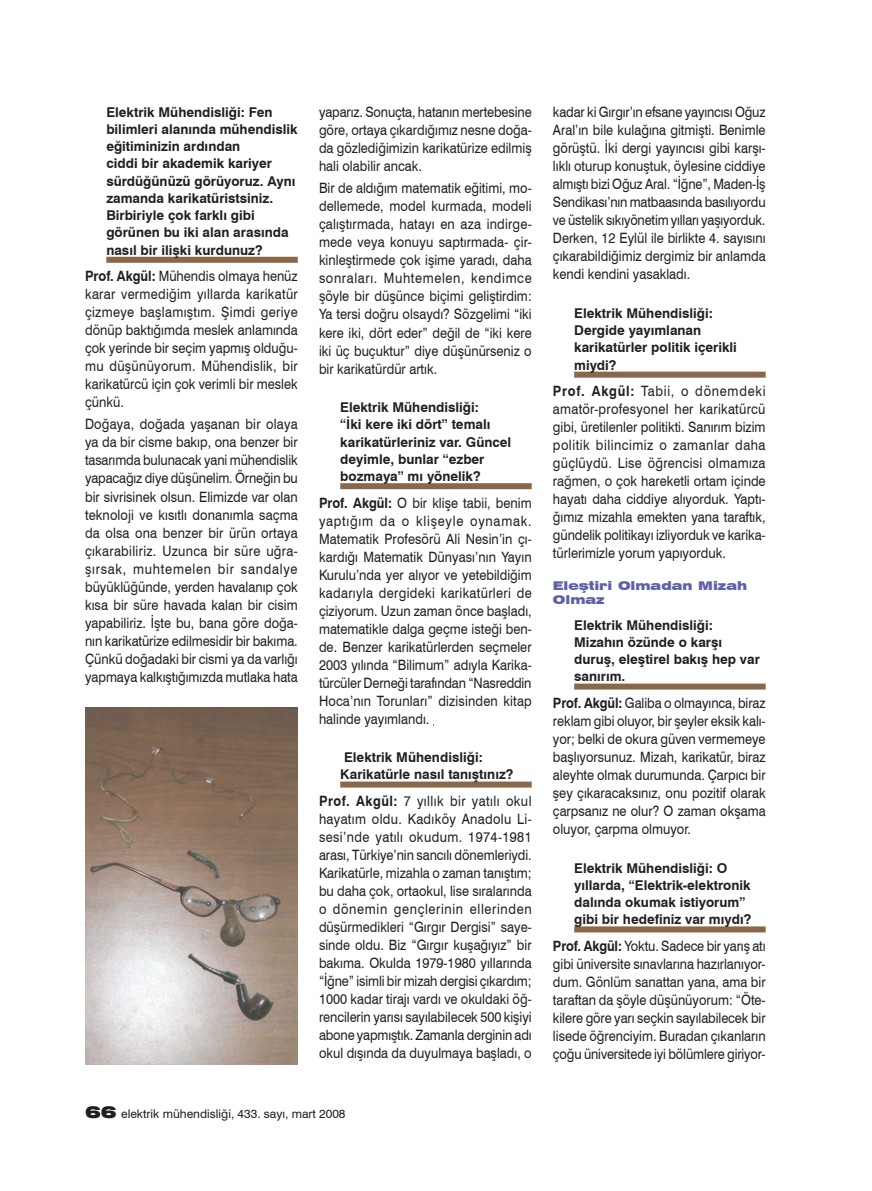
<style>
.page{position:relative;width:872px;height:1191px;background:#fff}
.page>*{position:absolute;margin:0;border:0;box-sizing:border-box;transform-origin:0 0}
.Paragraph_Style_Body{font:14.25px/18px "Swiss 721 BT";color:#231f20;text-align:justify;scale:.9 1}
.Paragraph_Style_Subhead1{font:700 13.5px/17.2px "Swiss 721 BT";color:#231f20}
.t1{font:12px "Swiss 721 BT";color:#231f20}
.Paragraph_Style_Subhead2{font:900 expanded 12px/14.4px "Swiss 721 BT";color:#5e60ab}
.s1{font-weight:700}
.s2{font-weight:900;font-stretch:expanded;font-size:16.5px}
</style>
<div class="page">
<div style="left:106px;top:257px;width:192px;height:6px;background:#896748"></div>
<div style="left:340px;top:483px;width:192px;height:6px;background:#896748"></div>
<div style="left:340px;top:781px;width:192px;height:6px;background:#896748"></div>
<div style="left:574px;top:372px;width:191px;height:6px;background:#896748"></div>
<div style="left:574px;top:683px;width:191px;height:6px;background:#896748"></div>
<div style="left:574px;top:926px;width:191px;height:6px;background:#896748"></div>
<img style="left:85px;top:708px;width:213px;height:356px">
<p class="Paragraph_Style_Subhead1" style="left:106px;top:103px;width:193px">Elektrik Mühendisliği: Fen bilimleri alanında mühendislik eğitiminizin ardından<br>ciddi bir akademik kariyer sürdüğünüzü görüyoruz. Aynı zamanda karikatüristsiniz.<br>Birbiriyle çok farklı gibi görünen bu iki alan arasında nasıl bir ilişki kurdunuz?</p>
<p class="Paragraph_Style_Body" style="left:85px;top:267px;width:238px"><span class="s1">Prof. Akgül:</span> Mühendis olmaya henüz karar vermediğim yıllarda karikatür çizmeye başlamıştım. Şimdi geriye dönüp baktığımda meslek anlamında çok yerinde bir seçim yapmış olduğu&shy;mu düşünüyorum. Mühendislik, bir karikatürcü için çok verimli bir meslek çünkü.</p>
<p class="Paragraph_Style_Body" style="left:85px;top:415px;width:238px">Doğaya, doğada yaşanan bir olaya ya da bir cisme bakıp, ona benzer bir tasarımda bulunacak yani mühendislik yapacağız diye düşünelim. Örneğin bu bir sivrisinek olsun. Elimizde var olan teknoloji ve kısıtlı donanımla saçma da olsa ona benzer bir ürün ortaya çıkarabiliriz. Uzunca bir süre uğra&shy;şırsak, muhtemelen bir sandalye büyüklüğünde, yerden havalanıp çok kısa bir süre havada kalan bir cisim yapabiliriz. İşte bu, bana göre doğa&shy;nın karikatürize edilmesidir bir bakıma.<br>Çünkü doğadaki bir cismi ya da varlığı yapmaya kalkıştığımızda mutlaka hata</p>
<p class="Paragraph_Style_Body" style="left:319px;top:103px;width:238px">yaparız. Sonuçta, hatanın mertebesine göre, ortaya çıkardığımız nesne doğa&shy;da gözlediğimizin karikatürize edilmiş hali olabilir ancak.</p>
<p class="Paragraph_Style_Body" style="left:319px;top:179px;width:238px">Bir de aldığım matematik eğitimi, mo&shy;dellemede, model kurmada, modeli çalıştırmada, hatayı en aza indirge&shy;mede veya konuyu saptırmada- çir&shy;kinleştirmede çok işime yaradı, daha sonraları. Muhtemelen, kendimce şöyle bir düşünce biçimi geliştirdim:<br>Ya tersi doğru olsaydı? Sözgelimi “iki kere iki, dört eder” değil de “iki kere iki üç buçuktur” diye düşünürseniz o bir karikatürdür artık.</p>
<p class="Paragraph_Style_Subhead1" style="left:340px;top:398px;width:172px">Elektrik Mühendisliği:<br>“İki kere iki dört” temalı karikatürleriniz var. Güncel deyimle, bunlar “ezber bozmaya” mı yönelik?</p>
<p class="Paragraph_Style_Body" style="left:319px;top:493px;width:238px"><span class="s1">Prof. Akgül:</span> O bir klişe tabii, benim yaptığım da o klişeyle oynamak.<br>Matematik Profesörü Ali Nesin’in çı&shy;kardığı Matematik Dünyası’nın Yayın Kurulu’nda yer alıyor ve yetebildiğim kadarıyla dergideki karikatürleri de çiziyorum. Uzun zaman önce başladı, matematikle dalga geçme isteği ben&shy;de. Benzer karikatürlerden seçmeler 2003 yılında “Bilimum” adıyla Karika&shy;türcüler Derneği tarafından “Nasreddin Hoca’nın Torunları” dizisinden kitap halinde yayımlandı.</p>
<p class="Paragraph_Style_Subhead1" style="left:340px;top:748px;width:175px">Elektrik Mühendisliği:<br>Karikatürle nasıl tanıştınız?</p>
<p class="Paragraph_Style_Body" style="left:319px;top:791px;width:238px"><span class="s1">Prof. Akgül:</span> 7 yıllık bir yatılı okul hayatım oldu. Kadıköy Anadolu Li&shy;sesi’nde yatılı okudum. 1974-1981 arası, Türkiye’nin sancılı dönemleriydi.<br>Karikatürle, mizahla o zaman tanıştım; bu daha çok, ortaokul, lise sıralarında o dönemin gençlerinin ellerinden düşürmedikleri “Gırgır Dergisi” saye&shy;sinde oldu. Biz “Gırgır kuşağıyız” bir bakıma. Okulda 1979-1980 yıllarında “İğne” isimli bir mizah dergisi çıkardım; 1000 kadar tirajı vardı ve okuldaki öğ&shy;rencilerin yarısı sayılabilecek 500 kişiyi abone yapmıştık. Zamanla derginin adı okul dışında da duyulmaya başladı, o</p>
<p class="t1" style="left:85px;top:1106px;width:262px"><span class="s2">66</span> elektrik mühendisliği, 433. sayı, mart 2008</p>
<p class="Paragraph_Style_Body" style="left:553px;top:103px;width:238px">kadar ki Gırgır’ın efsane yayıncısı Oğuz Aral’ın bile kulağına gitmişti. Benimle görüştü. İki dergi yayıncısı gibi karşı&shy;lıklı oturup konuştuk, öylesine ciddiye almıştı bizi Oğuz Aral. “İğne”, Maden-İş Sendikası’nın matbaasında basılıyordu ve üstelik sıkıyönetim yılları yaşıyorduk.<br>Derken, 12 Eylül ile birlikte 4. sayısını çıkarabildiğimiz dergimiz bir anlamda kendi kendini yasakladı.</p>
<p class="Paragraph_Style_Subhead1" style="left:574px;top:304px;width:164px">Elektrik Mühendisliği:<br>Dergide yayımlanan karikatürler politik içerikli miydi?</p>
<p class="Paragraph_Style_Body" style="left:553px;top:382px;width:238px"><span class="s1">Prof. Akgül:</span> Tabii, o dönemdeki amatör-profesyonel her karikatürcü gibi, üretilenler politikti. Sanırım bizim politik bilincimiz o zamanlar daha güçlüydü. Lise öğrencisi olmamıza rağmen, o çok hareketli ortam içinde hayatı daha ciddiye alıyorduk. Yaptı&shy;ğımız mizahla emekten yana taraftık, gündelik politikayı izliyorduk ve karika&shy;türlerimizle yorum yapıyorduk.</p>
<p class="Paragraph_Style_Subhead2" style="left:553px;top:578px;width:196px">Eleştiri Olmadan Mizah<br>Olmaz</p>
<p class="Paragraph_Style_Subhead1" style="left:574px;top:616px;width:187px">Elektrik Mühendisliği:<br>Mizahın özünde o karşı duruş, eleştirel bakış hep var sanırım.</p>
<p class="Paragraph_Style_Body" style="left:553px;top:694px;width:238px"><span class="s1">Prof. Akgül:</span> Galiba o olmayınca, biraz reklam gibi oluyor, bir şeyler eksik kalı&shy;yor; belki de okura güven vermemeye başlıyorsunuz. Mizah, karikatür, biraz aleyhte olmak durumunda. Çarpıcı bir şey çıkaracaksınız, onu pozitif olarak çarpsanız ne olur? O zaman okşama oluyor, çarpma olmuyor.</p>
<p class="Paragraph_Style_Subhead1" style="left:574px;top:859px;width:178px">Elektrik Mühendisliği: O yıllarda, “Elektrik-elektronik dalında okumak istiyorum” gibi bir hedefiniz var mıydı?</p>
<p class="Paragraph_Style_Body" style="left:553px;top:936px;width:238px"><span class="s1">Prof. Akgül:</span> Yoktu. Sadece bir yarış atı gibi üniversite sınavlarına hazırlanıyor&shy;dum. Gönlüm sanattan yana, ama bir taraftan da şöyle düşünüyorum: “Öte&shy;kilere göre yarı seçkin sayılabilecek bir lisede öğrenciyim. Buradan çıkanların çoğu üniversitede iyi bölümlere giriyor-</p>
</div>
